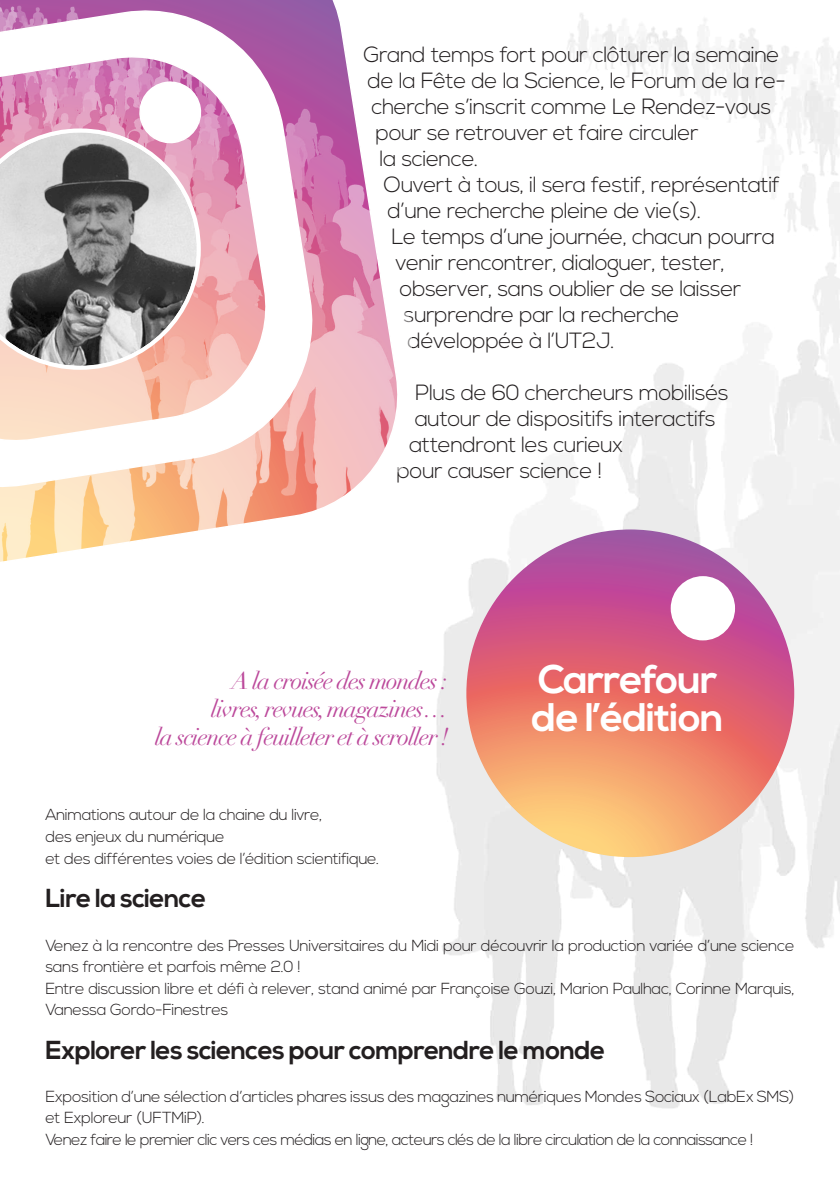
<style>
.page{position:relative;width:840px;height:1191px;background:#fff}
.page>*{position:absolute;margin:0;border:0;box-sizing:border-box;transform-origin:0 0}
.t1{font:700 40px/38px "Nexa";letter-spacing:-.025em;color:#fff}
.t2{font:700 26px "Nexa";letter-spacing:-.025em;color:#231f20}
.t3{font:italic 24px/28px "Didot";letter-spacing:-.05em;color:#bc499b;text-align:right}
.t4{font:300 22px "Nexa";letter-spacing:-.025em;color:#231f20}
.t5{font:300 16px/21.6px "Nexa";letter-spacing:-.025em;color:#231f20}
</style>
<div class="page">
<img style="left:436px;top:13px;width:403px;height:1096px">
<img style="left:0;top:0;width:398px;height:562px">
<svg style="left:0;top:128px;width:201px;height:242px;background:#a29899"></svg>
<svg style="left:466px;top:529px;width:327px;height:328px;background:#de757a"></svg>
<div style="left:670px;top:576px;width:64px;height:64px;background:#fff;border-radius:50%"></div>
<h3 class="t4" style="left:363px;top:42px;width:417px">Grand temps fort pour clôturer la semaine</h3>
<h3 class="t4" style="left:367px;top:68px;width:420px">de la Fête de la Science, le Forum de la re-</h3>
<h3 class="t4" style="left:371px;top:94px;width:401px">cherche s’inscrit comme Le Rendez-vous</h3>
<h3 class="t4" style="left:375px;top:120px;width:324px">pour se retrouver et faire circuler</h3>
<h3 class="t4" style="left:379px;top:146px;width:100px">la science.</h3>
<h3 class="t4" style="left:383px;top:172px;width:398px">Ouvert à tous, il sera festif, représentatif</h3>
<h3 class="t4" style="left:387px;top:198px;width:315px">d’une recherche pleine de vie(s).</h3>
<h3 class="t4" style="left:391px;top:224px;width:385px">Le temps d’une journée, chacun pourra</h3>
<h3 class="t4" style="left:395px;top:250px;width:330px">venir rencontrer, dialoguer, tester,</h3>
<h3 class="t4" style="left:399px;top:276px;width:343px">observer, sans oublier de se laisser</h3>
<h3 class="t4" style="left:403px;top:302px;width:277px">surprendre par la recherche</h3>
<h3 class="t4" style="left:407px;top:328px;width:208px">développée à l’UT2J.</h3>
<h3 class="t4" style="left:415px;top:380px;width:315px">Plus de 60 chercheurs mobilisés</h3>
<h3 class="t4" style="left:414px;top:406px;width:302px">autour de dispositifs interactifs</h3>
<h3 class="t4" style="left:409px;top:432px;width:215px">attendront les curieux</h3>
<h3 class="t4" style="left:396px;top:458px;width:207px">pour causer science !</h3>
<h3 class="t3" style="left:155px;top:667px;width:295px">A la croisée des mondes : livres,revues,magazines…<br>la science à feuilleter et à scroller !</h3>
<h1 class="t1" style="left:531px;top:662px;width:193px">Carrefour de l’édition</h1>
<p class="t5" style="left:45px;top:804px;width:335px">Animations autour de la chaine du livre,<br>des enjeux du numérique<br>et des différentes voies de l’édition scientifique.</p>
<h2 class="t2" style="left:45px;top:883px;width:162px">Lire la science</h2>
<p class="t5" style="left:45px;top:935px;width:750px">Venez à la rencontre des Presses Universitaires du Midi pour découvrir la production variée d’une science sans frontière et parfois même 2.0 !<br>Entre discussion libre et défi à relever, stand animé par Françoise Gouzi, Marion Paulhac, Corinne Marquis, Vanessa Gordo-Finestres</p>
<h2 class="t2" style="left:45px;top:1034px;width:561px">Explorer les sciences pour comprendre le monde</h2>
<p class="t5" style="left:45px;top:1086px;width:750px">Exposition d’une sélection d’articles phares issus des magazines numériques Mondes Sociaux (LabEx SMS) et Exploreur (UFTMiP).<br>Venez faire le premier clic vers ces médias en ligne, acteurs clés de la libre circulation de la connaissance !</p>
</div>
